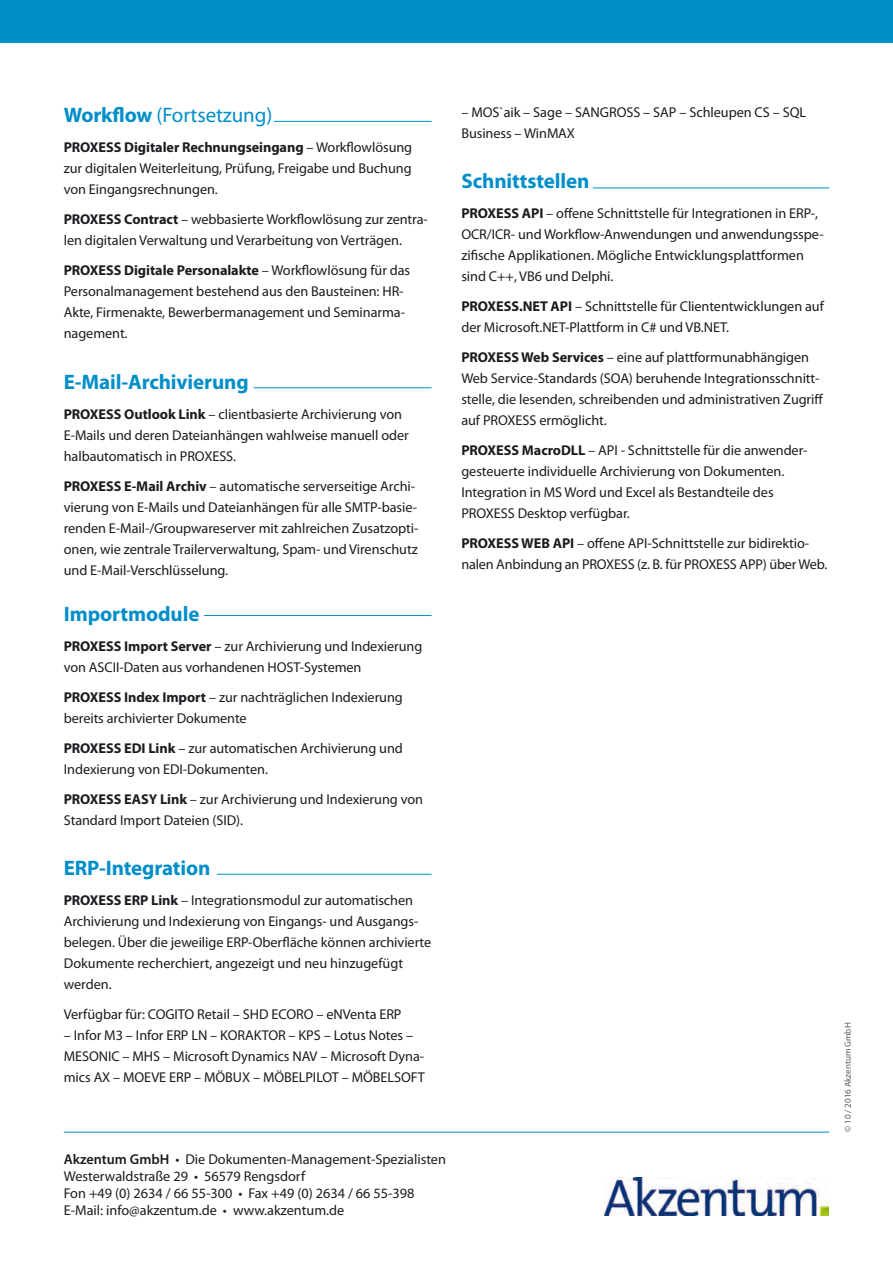
<style>
.page{position:relative;width:893px;height:1263px;background:#fff}
.page>*{position:absolute;margin:0;border:0;box-sizing:border-box;transform-origin:0 0}
.t1{font:700 21px "Myriad Pro";letter-spacing:-.005em;color:#008ec9}
.t2{font:21px "Myriad Pro";letter-spacing:-.005em;color:#008ec9}
.t3{font:14.25px/21px "Myriad Pro";letter-spacing:-.005em;color:#1b1c20}
.t4{font:9px "Myriad Pro";color:#5c5b60}
.s1{font-weight:700}
.s2{font-weight:600}
</style>
<div class="page">
<img style="left:605px;top:1178px;width:223px;height:38px">
<div style="left:0;top:0;width:893px;height:43px;background:#008ec9"></div>
<hr style="left:64px;top:1132px;width:765px;height:1px;background:#008ec9">
<hr style="left:274px;top:121px;width:158px;height:1px;background:#008ec9">
<hr style="left:204px;top:615px;width:228px;height:1px;background:#008ec9">
<hr style="left:217px;top:874px;width:215px;height:1px;background:#008ec9">
<hr style="left:593px;top:188px;width:236px;height:1px;background:#008ec9">
<hr style="left:253px;top:387px;width:179px;height:1px;background:#008ec9">
<h1 class="t2" style="left:64px;top:102px;width:210px"><span class="s1">Workflow</span> (Fortsetzung)</h1>
<p class="t3" style="left:64px;top:137px;width:350px;text-align:justify"><span class="s1">PROXESS Digitaler Rechnungseingang</span> – Workflowlösung zur digitalen Weiterleitung, Prüfung, Freigabe und Buchung von Eingangsrechnungen.</p>
<p class="t3" style="left:64px;top:209px;width:366px"><span class="s1">PROXESS Contract</span> – webbasierte Workflowlösung zur zentra&shy;len digitalen Verwaltung und Verarbeitung von Verträgen.</p>
<p class="t3" style="left:64px;top:260px;width:348px"><span class="s1">PROXESS Digitale Personalakte</span> – Workflowlösung für das Personalmanagement bestehend aus den Bausteinen: HR-Akte, Firmenakte, Bewerbermanagement und Seminarma&shy;nagement.</p>
<h1 class="t1" style="left:64px;top:368px;width:186px">E-Mail-Archivierung</h1>
<p class="t3" style="left:64px;top:403px;width:347px"><span class="s1">PROXESS Outlook Link</span> – clientbasierte Archivierung von<br>E-Mails und deren Dateianhängen wahlweise manuell oder halbautomatisch in PROXESS.</p>
<p class="t3" style="left:64px;top:475px;width:356px"><span class="s1">PROXESS E-Mail Archiv</span> – automatische serverseitige Archi&shy;vierung von E-Mails und Dateianhängen für alle SMTP-basie&shy;renden E-Mail-/Groupwareserver mit zahlreichen Zusatzopti&shy;onen, wie zentrale Trailerverwaltung, Spam- und Virenschutz und E-Mail-Verschlüsselung.</p>
<h1 class="t1" style="left:64px;top:600px;width:137px">Importmodule</h1>
<p class="t3" style="left:64px;top:635px;width:360px"><span class="s1">PROXESS Import Server</span> – zur Archivierung und Indexierung von ASCII-Daten aus vorhandenen HOST-Systemen</p>
<p class="t3" style="left:64px;top:686px;width:341px"><span class="s1">PROXESS Index Import</span> – zur nachträglichen Indexierung bereits archivierter Dokumente</p>
<p class="t3" style="left:64px;top:737px;width:341px"><span class="s1">PROXESS EDI Link</span> – zur automatischen Archivierung und<br>Indexierung von EDI-Dokumenten.</p>
<p class="t3" style="left:64px;top:788px;width:361px"><span class="s1">PROXESS EASY Link</span> – zur Archivierung und Indexierung von<br>Standard Import Dateien (SID).</p>
<h1 class="t1" style="left:64px;top:854px;width:148px">ERP-Integration</h1>
<p class="t3" style="left:64px;top:890px;width:369px"><span class="s1">PROXESS ERP Link</span> – Integrationsmodul zur automatischen Archivierung und Indexierung von Eingangs- und Ausgangs&shy;belegen. Über die jeweilige ERP-Oberfläche können archivierte Dokumente recherchiert, angezeigt und neu hinzugefügt werden.</p>
<p class="t3" style="left:64px;top:1004px;width:339px">Verfügbar für: COGITO Retail – SHD ECORO – eNVenta ERP</p>
<p class="t3" style="left:64px;top:1025px;width:363px">– Infor M3 – Infor ERP LN – KORAKTOR – KPS – Lotus Notes –<br>MESONIC – MHS – Microsoft Dynamics NAV – Microsoft Dyna&shy;mics AX – MOEVE ERP – MÖBUX – MÖBELPILOT – MÖBELSOFT</p>
<p class="t3" style="left:461px;top:101px;width:346px">– MOS`aik – Sage – SANGROSS – SAP – Schleupen CS – SQL<br>Business – WinMAX</p>
<h1 class="t1" style="left:461px;top:168px;width:130px">Schnittstellen</h1>
<p class="t3" style="left:461px;top:203px;width:364px"><span class="s1">PROXESS API</span> – offene Schnittstelle für Integrationen in ERP-, OCR/ICR- und Workflow-Anwendungen und anwendungsspe&shy;zifische Applikationen. Mögliche Entwicklungsplattformen sind C++, VB6 und Delphi.</p>
<p class="t3" style="left:461px;top:296px;width:364px"><span class="s1">PROXESS.NET API</span> – Schnittstelle für Cliententwicklungen auf der Microsoft.NET-Plattform in C# und VB.NET.</p>
<p class="t3" style="left:461px;top:347px;width:363px"><span class="s1">PROXESS Web Services</span> – eine auf plattformunabhängigen Web Service-Standards (SOA) beruhende Integrationsschnitt&shy;stelle, die lesenden, schreibenden und administrativen Zugriff auf PROXESS ermöglicht.</p>
<p class="t3" style="left:461px;top:440px;width:348px"><span class="s1">PROXESS MacroDLL</span> – API - Schnittstelle für die anwender&shy;gesteuerte individuelle Archivierung von Dokumenten.<br>Integration in MS Word und Excel als Bestandteile des PROXESS Desktop verfügbar.</p>
<p class="t3" style="left:461px;top:533px;width:367px"><span class="s1">PROXESS WEB API</span> – offene API-Schnittstelle zur bidirektio&shy;nalen Anbindung an PROXESS (z. B. für PROXESS APP) über Web.</p>
<p class="t3" style="left:64px;top:1150px;width:384px;line-height:17.1px"><span class="s2">Akzentum GmbH</span> • Die Dokumenten-Management-Spezialisten Westerwaldstraße 29 • 56579 Rengsdorf<br>Fon +49 (0) 2634 / 66 55-300 • Fax +49 (0) 2634 / 66 55-398<br>E-Mail: info@akzentum.de • www.akzentum.de</p>
<p class="t4" style="left:842px;top:1132px;width:111px;rotate:-90deg">© 10 / 2016 Akzentum GmbH</p>
</div>
